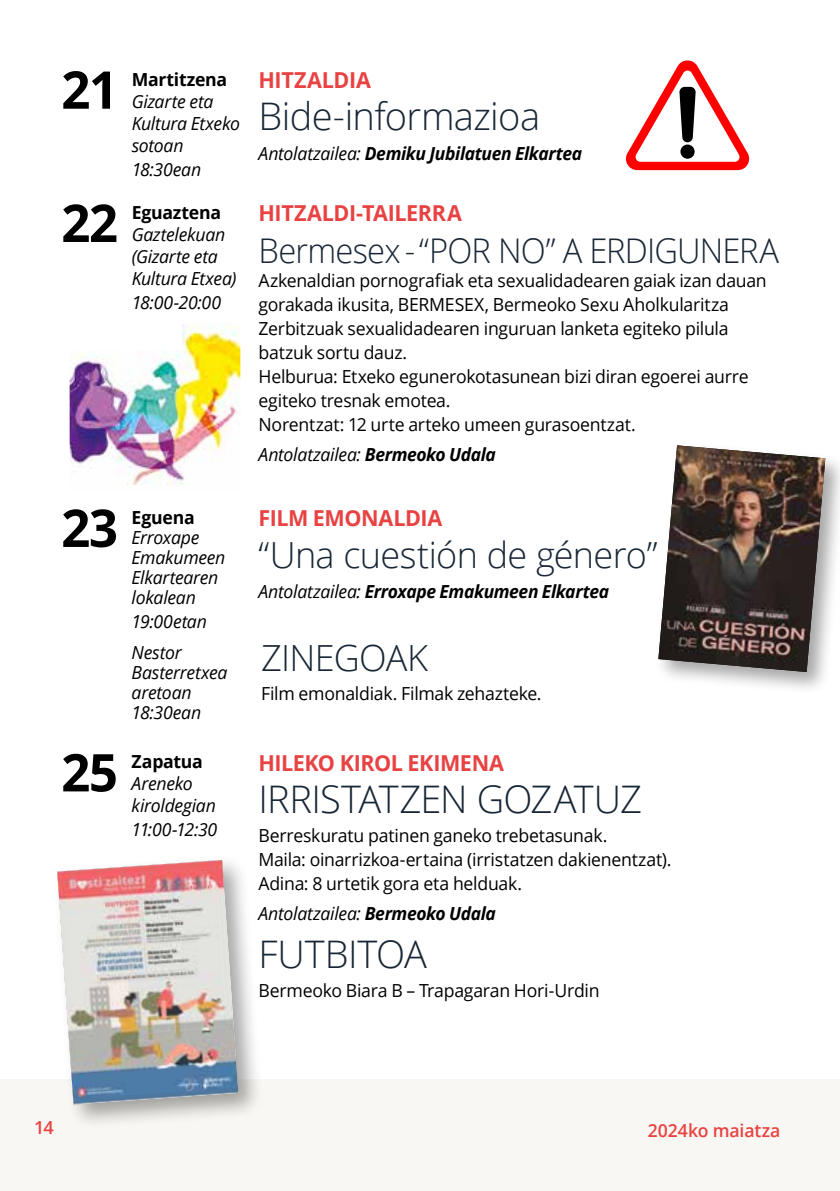
<style>
.page{position:relative;width:840px;height:1191px;background:#fff}
.page>*{position:absolute;margin:0;border:0;box-sizing:border-box;transform-origin:0 0}
.t1{font:700 52px "Open Sans";letter-spacing:-.03em;color:#000}
.t2{font:300 38px "Open Sans";letter-spacing:-.02em;color:#182635}
.t3{font:300 36px "Open Sans";letter-spacing:-.02em;color:#182635}
.t4{font:300 34px "Open Sans";letter-spacing:-.025em;color:#182635;scale:.96 1}
.t5{font:700 22px "Open Sans";letter-spacing:-.02em;color:#e84242}
.t6{font:18px/24px "Open Sans";letter-spacing:-.015em;color:#000}
.t7{font:italic 18px/20px "Open Sans";letter-spacing:-.015em;color:#000}
.t8{font:italic 700 18px "Open Sans";letter-spacing:-.02em;color:#000}
.t9{font:700 18px "Open Sans";letter-spacing:-.015em;color:#000}
.t10{font:600 18px "Open Sans";letter-spacing:-.005em;color:#e84242}
.s1{font-weight:400}
.s2{font-weight:700}
</style>
<div class="page">
<div style="left:0;top:1079px;width:839px;height:112px;background:#f9f7f3"></div>
<svg style="left:626px;top:60px;width:124px;height:110px"></svg>
<div style="left:680px;top:145px;width:14px;height:14px;background:#000;border-radius:50%"></div>
<img style="left:70px;top:323px;width:170px;height:162px">
<div style="left:653px;top:441px;width:186px;height:253px;background:#000;opacity:.35"></div>
<img style="left:658px;top:445px;width:166px;height:227px">
<div style="left:51px;top:854px;width:213px;height:276px;background:#000;opacity:.35"></div>
<img style="left:57px;top:860px;width:181px;height:244px">
<svg style="left:175px;top:920px;width:8px;height:6px"></svg>
<h1 class="t1" style="left:61px;top:53px;width:58px">21</h1>
<p class="t5" style="left:258px;top:64px;width:114px">HITZALDIA</p>
<p class="t9" style="left:132px;top:66px;width:97px">Martitzena</p>
<p class="t7" style="left:132px;top:90px;width:110px;line-height:22px">Gizarte eta<br>Kultura Etxeko sotoan</p>
<p class="t7" style="left:132px;top:159px;width:71px">18:30ean</p>
<h2 class="t2" style="left:258px;top:90px;width:283px">Bide-informazioa</h2>
<p class="t8" style="left:258px;top:140px;width:325px"><span class="s1">Antolatzailea:</span> Demiku Jubilatuen Elkartea</p>
<h1 class="t1" style="left:61px;top:186px;width:58px">22</h1>
<p class="t5" style="left:258px;top:198px;width:205px">HITZALDI-TAILERRA</p>
<h3 class="t4" style="left:258px;top:228px;width:543px">Bermesex - “POR NO” A ERDIGUNERA</h3>
<p class="t6" style="left:258px;top:268px;width:509px">Azkenaldian pornografiak eta sexualidadearen gaiak izan dauan gorakada ikusita, BERMESEX, Bermeoko Sexu Aholkularitza Zerbitzuak sexualidadearen inguruan lanketa egiteko pilula batzuk sortu dauz.<br>Helburua: Etxeko egunerokotasunean bizi diran egoerei aurre egiteko tresnak emotea.<br>Norentzat: 12 urte arteko umeen gurasoentzat.</p>
<p class="t7" style="left:258px;top:444px;width:239px">Antolatzailea: <span class="s2">Bermeoko Udala</span></p>
<p class="t9" style="left:132px;top:200px;width:91px">Eguaztena</p>
<p class="t7" style="left:132px;top:223px;width:106px;line-height:22px">Gaztelekuan (Gizarte eta<br>Kultura Etxea)</p>
<p class="t7" style="left:132px;top:292px;width:91px">18:00-20:00</p>
<h1 class="t1" style="left:61px;top:491px;width:58px">23</h1>
<p class="t5" style="left:258px;top:502px;width:185px">FILM EMONALDIA</p>
<p class="t9" style="left:132px;top:505px;width:64px">Eguena</p>
<p class="t7" style="left:132px;top:527px;width:95px">Erroxape<br>Emakumeen<br>Elkartearen lokalean</p>
<p class="t7" style="left:132px;top:611px;width:77px">19:00etan</p>
<h3 class="t3" style="left:258px;top:530px;width:400px">“Una cuestión de género”</h3>
<p class="t8" style="left:258px;top:578px;width:352px"><span class="s1">Antolatzailea:</span> Erroxape Emakumeen Elkartea</p>
<p class="t7" style="left:132px;top:642px;width:97px">Nestor<br>Basterretxea aretoan<br>18:30ean</p>
<h3 class="t3" style="left:261px;top:633px;width:168px">ZINEGOAK</h3>
<p class="t6" style="left:261px;top:681px;width:282px">Film emonaldiak. Filmak zehazteke.</p>
<h1 class="t1" style="left:61px;top:736px;width:58px">25</h1>
<p class="t5" style="left:258px;top:747px;width:247px">HILEKO KIROL EKIMENA</p>
<p class="t9" style="left:132px;top:749px;width:73px">Zapatua</p>
<p class="t7" style="left:132px;top:772px;width:86px;line-height:22px">Areneko kiroldegian</p>
<p class="t7" style="left:132px;top:819px;width:87px">11:00-12:30</p>
<h2 class="t2" style="left:258px;top:773px;width:385px">IRRISTATZEN GOZATUZ</h2>
<p class="t6" style="left:258px;top:823px;width:414px">Berreskuratu patinen ganeko trebetasunak.<br>Maila: oinarrizkoa-ertaina (irristatzen dakienentzat).<br>Adina: 8 urtetik gora eta helduak.</p>
<p class="t7" style="left:258px;top:903px;width:239px">Antolatzailea: <span class="s2">Bermeoko Udala</span></p>
<h2 class="t2" style="left:258px;top:928px;width:170px">FUTBITOA</h2>
<p class="t6" style="left:258px;top:978px;width:342px">Bermeoko Biara B – Trapagaran Hori-Urdin</p>
<p class="t10" style="left:34px;top:1115px;width:21px">14</p>
<p class="t10" style="left:647px;top:1117px;width:134px">2024ko maiatza</p>
</div>
